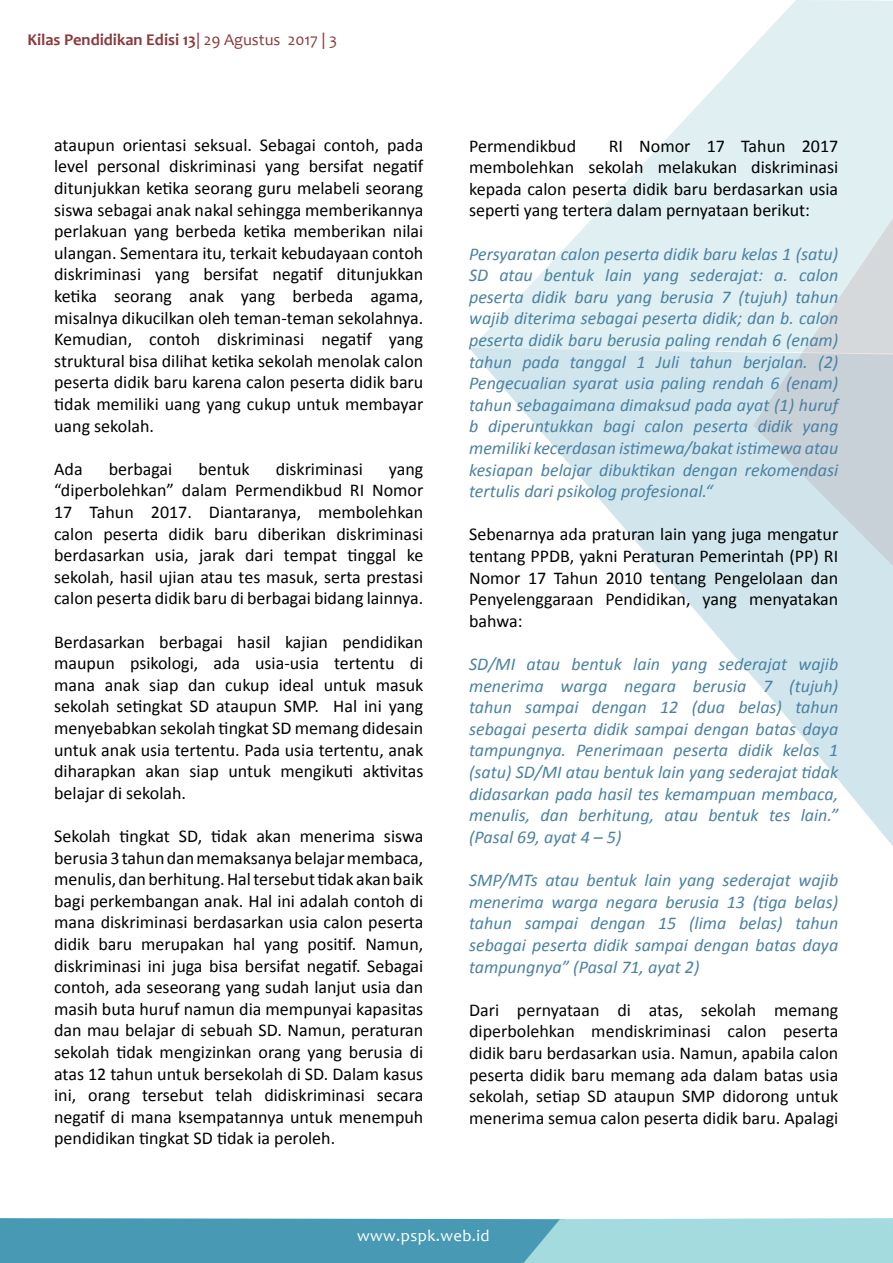
<style>
.page{position:relative;width:893px;height:1263px;background:#fff}
.page>*{position:absolute;margin:0;border:0;box-sizing:border-box;transform-origin:0 0}
.t1{font:18px/21.6px "Calibri";color:#000;text-align:justify}
.t2{font:italic 18px/21.6px "Calibri";color:#4a81a3;text-align:justify}
.t3{font:18px/21.6px "Calibri";color:#020403;text-align:justify}
.t4{font:18px/21.6px "Calibri";color:#000101;text-align:justify}
.t5{font:700 16.5px "Candara";color:#8b3a3d}
.t6{font:16.5px "Candara";letter-spacing:.025em;color:#fff}
.s1{font-weight:400}
</style>
<div class="page">
<svg style="left:472px;top:0;width:421px;height:348px;fill:#dfeff2"></svg>
<svg style="left:469px;top:348px;width:424px;height:498px"></svg>
<svg style="left:0;top:1218px;width:893px;height:45px;background:#6db4c5"></svg>
<p class="t5" style="left:27px;top:30px;width:311px">Kilas Pendidikan Edisi 13<span class="s1">| 29 Agustus 2017 | 3</span></p>
<p class="t1" style="left:54px;top:134px;width:371px">ataupun orientasi seksual. Sebagai contoh, pada level personal diskriminasi yang bersifat negatif ditunjukkan ketika seorang guru melabeli seorang siswa sebagai anak nakal sehingga memberikannya perlakuan yang berbeda ketika memberikan nilai ulangan. Sementara itu, terkait kebudayaan contoh diskriminasi yang bersifat negatif ditunjukkan ketika seorang anak yang berbeda agama, misalnya dikucilkan oleh teman-teman sekolahnya.<br>Kemudian, contoh diskriminasi negatif yang struktural bisa dilihat ketika sekolah menolak calon peserta didik baru karena calon peserta didik baru tidak memiliki uang yang cukup untuk membayar uang sekolah.</p>
<p class="t1" style="left:54px;top:458px;width:30px">Ada</p>
<p class="t1" style="left:109px;top:458px;width:65px">berbagai</p>
<p class="t1" style="left:198px;top:458px;width:53px">bentuk</p>
<p class="t1" style="left:276px;top:458px;width:88px">diskriminasi</p>
<p class="t1" style="left:54px;top:458px;width:371px;text-indent:335px">yang “diperbolehkan” dalam Permendikbud RI Nomor 17 Tahun 2017. Diantaranya, membolehkan calon peserta didik baru diberikan diskriminasi berdasarkan usia, jarak dari tempat tinggal ke sekolah, hasil ujian atau tes masuk, serta prestasi calon peserta didik baru di berbagai bidang lainnya.</p>
<p class="t1" style="left:54px;top:631px;width:371px">Berdasarkan berbagai hasil kajian pendidikan maupun psikologi, ada usia-usia tertentu di mana anak siap dan cukup ideal untuk masuk sekolah setingkat SD ataupun SMP. Hal ini yang menyebabkan sekolah tingkat SD memang didesain untuk anak usia tertentu. Pada usia tertentu, anak diharapkan akan siap untuk mengikuti aktivitas belajar di sekolah.</p>
<p class="t1" style="left:54px;top:825px;width:371px">Sekolah tingkat SD, tidak akan menerima siswa berusia 3 tahun dan memaksanya belajar membaca, menulis, dan berhitung. Hal tersebut tidak akan baik bagi perkembangan anak. Hal ini adalah contoh di mana diskriminasi berdasarkan usia calon peserta didik baru merupakan hal yang positif. Namun, diskriminasi ini juga bisa bersifat negatif. Sebagai contoh, ada seseorang yang sudah lanjut usia dan masih buta huruf namun dia mempunyai kapasitas dan mau belajar di sebuah SD. Namun, peraturan sekolah tidak mengizinkan orang yang berusia di atas 12 tahun untuk bersekolah di SD. Dalam kasus ini, orang tersebut telah didiskriminasi secara negatif di mana ksempatannya untuk menempuh pendidikan tingkat SD tidak ia peroleh.</p>
<p class="t1" style="left:469px;top:135px;width:371px;text-indent:140px">RI Nomor 17 Tahun 2017 membolehkan sekolah melakukan diskriminasi kepada calon peserta didik baru berdasarkan usia seperti yang tertera dalam pernyataan berikut:</p>
<p class="t2" style="left:469px;top:242px;width:371px">Persyaratan calon peserta didik baru kelas 1 (satu)<br>SD atau bentuk lain yang sederajat: a. calon peserta didik baru yang berusia 7 (tujuh) tahun wajib diterima sebagai peserta didik; dan b. calon peserta didik baru berusia paling rendah 6 (enam) tahun pada tanggal 1 Juli tahun berjalan. (2)<br>Pengecualian syarat usia paling rendah 6 (enam) tahun sebagaimana dimaksud pada ayat (1) huruf b diperuntukkan bagi calon peserta didik yang memiliki kecerdasan istimewa/bakat istimewa atau kesiapan belajar dibuktikan dengan rekomendasi tertulis dari psikolog profesional.“</p>
<p class="t4" style="left:469px;top:524px;width:371px">Sebenarnya ada praturan lain yang juga mengatur tentang PPDB, yakni Peraturan Pemerintah (PP) RI Nomor 17 Tahun 2010 tentang Pengelolaan dan Penyelenggaraan Pendidikan, yang menyatakan bahwa:</p>
<p class="t2" style="left:469px;top:653px;width:371px">SD/MI atau bentuk lain yang sederajat wajib menerima warga negara berusia 7 (tujuh) tahun sampai dengan 12 (dua belas) tahun sebagai peserta didik sampai dengan batas daya tampungnya. Penerimaan peserta didik kelas 1 (satu) SD/MI atau bentuk lain yang sederajat tidak didasarkan pada hasil tes kemampuan membaca, menulis, dan berhitung, atau bentuk tes lain.” (Pasal 69, ayat 4 – 5)</p>
<p class="t2" style="left:469px;top:869px;width:371px">SMP/MTs atau bentuk lain yang sederajat wajib menerima warga negara berusia 13 (tiga belas) tahun sampai dengan 15 (lima belas) tahun sebagai peserta didik sampai dengan batas daya tampungnya” (Pasal 71, ayat 2)</p>
<p class="t3" style="left:469px;top:999px;width:371px">Dari pernyataan di atas, sekolah memang diperbolehkan mendiskriminasi calon peserta didik baru berdasarkan usia. Namun, apabila calon peserta didik baru memang ada dalam batas usia sekolah, setiap SD ataupun SMP didorong untuk menerima semua calon peserta didik baru. Apalagi</p>
<p class="t1" style="left:469px;top:135px;width:109px">Permendikbud</p>
<p class="t6" style="left:357px;top:1225px;width:134px">www.pspk.web.id</p>
</div>
